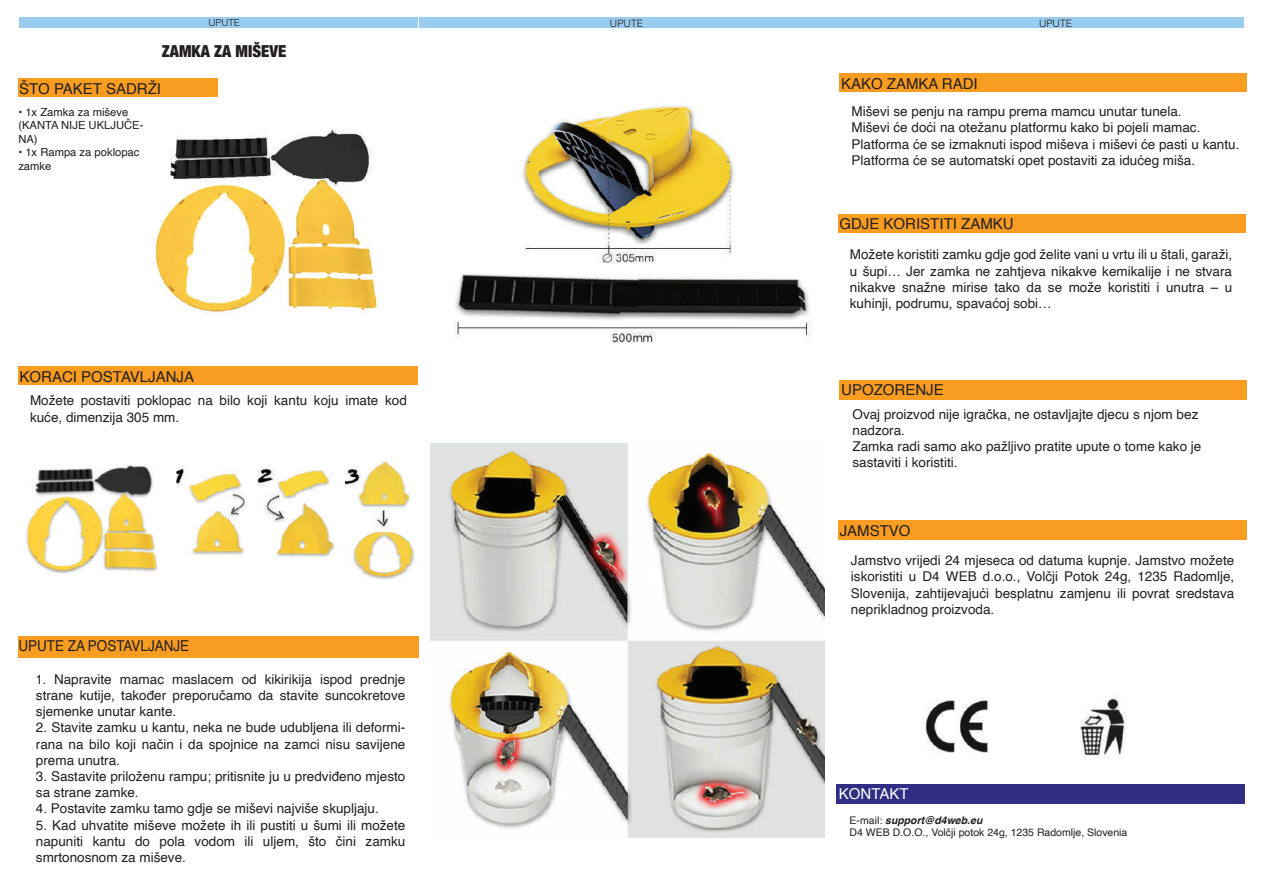
<style>
.page{position:relative;width:1263px;height:893px;background:#fff}
.page>*{position:absolute;margin:0;border:0;box-sizing:border-box;transform-origin:0 0}
.t1{font:900 condensed 16.5px "Helvetica Neue";color:#231f20}
.t2{font:15px "Helvetica";color:#231f20}
.t3{font:15px "Helvetica";color:#231f20;scale:.9 1}
.t4{font:15px "Helvetica";color:#fff}
.t5{font:13.5px/16.2px "Helvetica";color:#231f20}
.t6{font:13.5px/16.2px "Helvetica";color:#231f20;text-align:justify;scale:.9 1}
.t7{font:11.25px/13.5px "Helvetica";color:#231f20}
.t8{font:10.5px/12.6px "Helvetica";color:#231f20}
.t9{font:300 10.2px "Helvetica";color:#231f20}
.t10{font:300 9.75px "Helvetica";color:#231f20}
.s1{font-weight:700;font-style:italic}
</style>
<div class="page">
<img style="left:155px;top:130px;width:222px;height:183px">
<div style="left:19px;top:78px;width:199px;height:19px;background:#f89c22"></div>
<div style="left:19px;top:366px;width:399px;height:19px;background:#f89c22"></div>
<div style="left:19px;top:17px;width:399px;height:11px;background:#9ce"></div>
<div style="left:419px;top:17px;width:417px;height:11px;background:#9ce"></div>
<div style="left:18px;top:636px;width:400px;height:21px;background:#f89c22"></div>
<div style="left:836px;top:18px;width:408px;height:10px;background:#9ce"></div>
<div style="left:838px;top:214px;width:407px;height:18px;background:#f89c22"></div>
<div style="left:839px;top:73px;width:408px;height:19px;background:#f89c22"></div>
<div style="left:839px;top:380px;width:408px;height:19px;background:#f89c22"></div>
<div style="left:838px;top:521px;width:408px;height:19px;background:#f89c22"></div>
<div style="left:837px;top:784px;width:408px;height:19px;background:#2f2e82"></div>
<img style="left:1080px;top:697px;width:46px;height:60px">
<img style="left:925px;top:700px;width:65px;height:53px">
<img style="left:26px;top:461px;width:389px;height:119px">
<img style="left:430px;top:443px;width:394px;height:394px">
<img style="left:454px;top:105px;width:358px;height:239px">
<p class="t10" style="left:208px;top:14px;width:33px">UPUTE</p>
<p class="t1" style="left:162px;top:37px;width:126px">ZAMKA ZA MIŠEVE</p>
<p class="t2" style="left:19px;top:77px;width:143px">ŠTO PAKET SADRŽI</p>
<p class="t7" style="left:18px;top:105px;width:127px">• 1x Zamka za miševe (KANTA NIJE UKLJUČE-<br>NA)</p>
<p class="t7" style="left:18px;top:146px;width:123px">• 1x Rampa za poklopac zamke</p>
<p class="t2" style="left:20px;top:365px;width:176px">KORACI POSTAVLJANJA</p>
<p class="t5" style="left:30px;top:393px;width:378px">Možete postaviti poklopac na bilo koji kantu koju imate kod kuće, dimenzija 305 mm.</p>
<p class="t3" style="left:18px;top:634px;width:191px">UPUTE ZA POSTAVLJANJE</p>
<p class="t9" style="left:610px;top:14px;width:34px">UPUTE</p>
<p class="t9" style="left:1039px;top:15px;width:34px">UPUTE</p>
<p class="t2" style="left:841px;top:72px;width:138px">KAKO ZAMKA RADI</p>
<p class="t5" style="left:851px;top:104px;width:389px">Miševi se penju na rampu prema mamcu unutar tunela.<br>Miševi će doći na otežanu platformu kako bi pojeli mamac.<br>Platforma će se izmaknuti ispod miševa i miševi će pasti u kantu.<br>Platforma će se automatski opet postaviti za idućeg miša.</p>
<p class="t2" style="left:839px;top:212px;width:176px">GDJE KORISTITI ZAMKU</p>
<p class="t5" style="left:850px;top:247px;width:384px;text-align:justify">Možete koristiti zamku gdje god želite vani u vrtu ili u štali, garaži, u šupi… Jer zamka ne zahtjeva nikakve kemikalije i ne stvara nikakve snažne mirise tako da se može koristiti i unutra – u kuhinji, podrumu, spavaćoj sobi…</p>
<p class="t2" style="left:841px;top:378px;width:104px">UPOZORENJE</p>
<p class="t5" style="left:852px;top:406px;width:350px">Ovaj proizvod nije igračka, ne ostavljajte djecu s njom bez nadzora.<br>Zamka radi samo ako pažljivo pratite upute o tome kako je sastaviti i koristiti.</p>
<p class="t2" style="left:840px;top:519px;width:72px">JAMSTVO</p>
<p class="t5" style="left:851px;top:553px;width:385px;text-align:justify">Jamstvo vrijedi 24 mjeseca od datuma kupnje. Jamstvo možete iskoristiti u D4 WEB d.o.o., Volčji Potok 24g, 1235 Radomlje, Slovenija, zahtijevajući besplatnu zamjenu ili povrat sredstava neprikladnog proizvoda.</p>
<p class="t6" style="left:36px;top:671px;width:412px">1. Napravite mamac maslacem od kikirikija ispod prednje strane kutije, također preporučamo da stavite suncokretove sjemenke unutar kante.</p>
<p class="t5" style="left:36px;top:720px;width:371px;text-align:justify">2. Stavite zamku u kantu, neka ne bude udubljena ili deformi&shy;rana na bilo koji način i da spojnice na zamci nisu savijene prema unutra.</p>
<p class="t5" style="left:36px;top:768px;width:371px">3. Sastavite priloženu rampu; pritisnite ju u predviđeno mjesto sa strane zamke.</p>
<p class="t5" style="left:36px;top:801px;width:344px">4. Postavite zamku tamo gdje se miševi najviše skupljaju.</p>
<p class="t5" style="left:36px;top:817px;width:371px;text-align:justify">5. Kad uhvatite miševe možete ih ili pustiti u šumi ili možete napuniti kantu do pola vodom ili uljem, što čini zamku smrtonosnom za miševe.</p>
<p class="t8" style="left:850px;top:814px;width:279px">E-mail: <span class="s1">support@d4web.eu<br></span>D4 WEB D.O.O., Volčji potok 24g, 1235 Radomlje, Slovenia</p>
<p class="t4" style="left:839px;top:782px;width:71px">KONTAKT</p>
</div>
